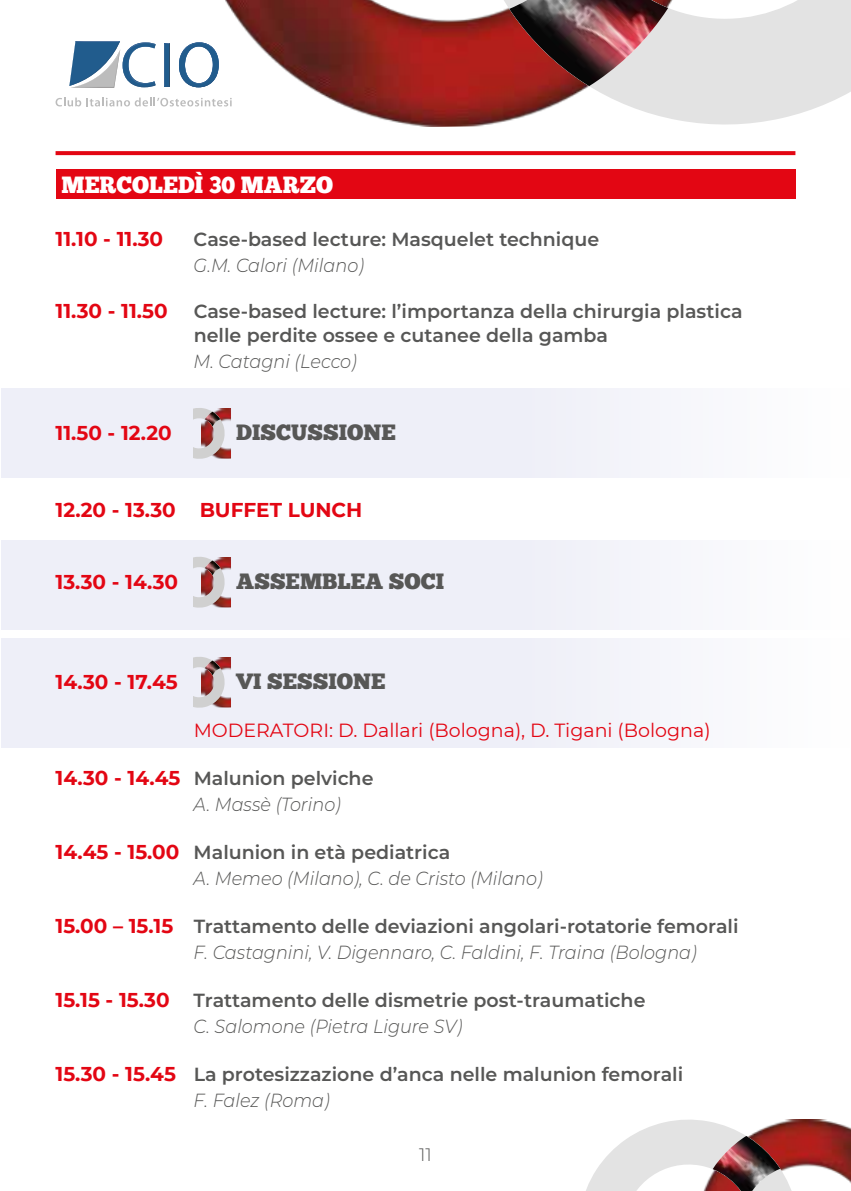
<style>
.page{position:relative;width:851px;height:1191px;background:#fff}
.page>*{position:absolute;margin:0;border:0;box-sizing:border-box;transform-origin:0 0}
.t1{font:23.4px "Chunk Five Ex";color:#fff}
.t2{font:22px "Chunk Five Ex";color:#575756}
.t3{font:700 20px "Montserrat";color:#e30613}
.t4{font:600 19px/26px "Montserrat";color:#575756}
.t5{font:italic 300 19px/26px "Montserrat";color:#575756;scale:.93 1}
.t6{font:19px "Montserrat";color:#e30613}
.t7{font:300 18px "Montserrat";color:#575756}
.s1{font-weight:700;font-size:20px;color:#e30613}
.s2{font-weight:300;font-style:italic}
.s3{font-weight:700;font-style:normal;font-size:20px;color:#e30613}
.s4{font-weight:600;font-style:normal}
</style>
<div class="page">
<div style="left:1px;top:540px;width:849px;height:89px;background:#ecedf7"></div>
<div style="left:1px;top:638px;width:849px;height:109px;background:#ecedf7"></div>
<div style="left:1px;top:388px;width:849px;height:90px;background:#ecedf7"></div>
<hr style="left:0;top:741px;width:1px;height:126px;background:#ecedf7">
<hr style="left:0;top:232px;width:1px;height:109px;background:#ecedf7">
<img style="left:191px;top:0;width:273px;height:127px">
<svg style="left:464px;top:0;width:386px;height:127px;fill:#e3e3e3"></svg>
<img style="left:509px;top:0;width:159px;height:86px">
<svg style="left:56px;top:151px;width:739px;height:4px;background:#e30d1a"></svg>
<img style="left:225px;top:408px;width:6px;height:51px">
<svg style="left:194px;top:408px;width:31px;height:51px"></svg>
<img style="left:205px;top:412px;width:15px;height:14px">
<img style="left:225px;top:557px;width:6px;height:51px">
<svg style="left:194px;top:557px;width:31px;height:51px"></svg>
<img style="left:205px;top:560px;width:15px;height:15px">
<img style="left:225px;top:657px;width:6px;height:51px">
<svg style="left:194px;top:657px;width:31px;height:51px"></svg>
<img style="left:205px;top:660px;width:15px;height:15px">
<img style="left:799px;top:1119px;width:51px;height:64px">
<svg style="left:586px;top:1119px;width:213px;height:72px"></svg>
<img style="left:712px;top:1135px;width:68px;height:56px">
<svg style="left:164px;top:43px;width:6px;height:44px"></svg>
<svg style="left:69px;top:41px;width:87px;height:47px"></svg>
<svg style="left:183px;top:42px;width:37px;height:45px"></svg>
<img style="left:179px;top:50px;width:5px;height:30px">
<img style="left:217px;top:54px;width:2px;height:21px">
<svg style="left:56px;top:98px;width:176px;height:8px"></svg>
<div style="left:56px;top:170px;width:739px;height:29px;background:#e30613"></div>
<p class="t1" style="left:62px;top:167px;width:273px">MERCOLEDÌ 30 MARZO</p>
<p class="t3" style="left:56px;top:225px;width:109px">11.10 - 11.30</p>
<p class="t4" style="left:194px;top:226px;width:407px">Case-based lecture: Masquelet technique</p>
<p class="t5" style="left:194px;top:252px;width:185px">G.M. Calori (Milano)</p>
<p class="t3" style="left:56px;top:297px;width:113px">11.30 - 11.50</p>
<p class="t4" style="left:194px;top:299px;width:550px;line-height:24px">Case-based lecture: l’importanza della chirurgia plastica nelle perdite ossee e cutanee della gamba</p>
<p class="t5" style="left:194px;top:348px;width:177px">M. Catagni (Lecco)</p>
<p class="t3" style="left:56px;top:419px;width:118px">11.50 - 12.20</p>
<p class="t2" style="left:236px;top:416px;width:161px">DISCUSSIONE</p>
<p class="t3" style="left:56px;top:495px;width:308px">12.20 - 13.30 BUFFET LUNCH</p>
<p class="t3" style="left:56px;top:567px;width:124px">13.30 - 14.30</p>
<p class="t2" style="left:236px;top:565px;width:209px">ASSEMBLEA SOCI</p>
<p class="t3" style="left:56px;top:667px;width:124px">14.30 - 17.45</p>
<p class="t2" style="left:236px;top:665px;width:151px">VI SESSIONE</p>
<p class="t6" style="left:194px;top:717px;width:518px">MODERATORI: D. Dallari (Bologna), D. Tigani (Bologna)</p>
<p class="t4" style="left:194px;top:764px;width:181px;text-indent:-138px"><span class="s1">14.30 - 14.45</span> Malunion pelviche<br><span class="s2">A. Massè (Torino)</span></p>
<p class="t5" style="left:194px;top:839px;width:377px;text-indent:-138px"><span class="s3">14.45 - 15.00</span> <span class="s4">Malunion in età pediatrica<br></span>A. Memeo (Milano), C. de Cristo (Milano)</p>
<p class="t4" style="left:194px;top:912px;width:546px;text-indent:-138px"><span class="s1">15.00 – 15.15</span> Trattamento delle deviazioni angolari-rotatorie femorali<br><span class="s2">F. Castagnini, V. Digennaro, C. Faldini, F. Traina (Bologna)</span></p>
<p class="t4" style="left:194px;top:986px;width:453px;text-indent:-138px"><span class="s1">15.15 - 15.30</span> Trattamento delle dismetrie post-traumatiche<br><span class="s2">C. Salomone (Pietra Ligure SV)</span></p>
<p class="t4" style="left:194px;top:1060px;width:491px;text-indent:-138px"><span class="s1">15.30 - 15.45</span> La protesizzazione d’anca nelle malunion femorali<br><span class="s2">F. Falez (Roma)</span></p>
<p class="t7" style="left:419px;top:1142px;width:14px">11</p>
</div>
